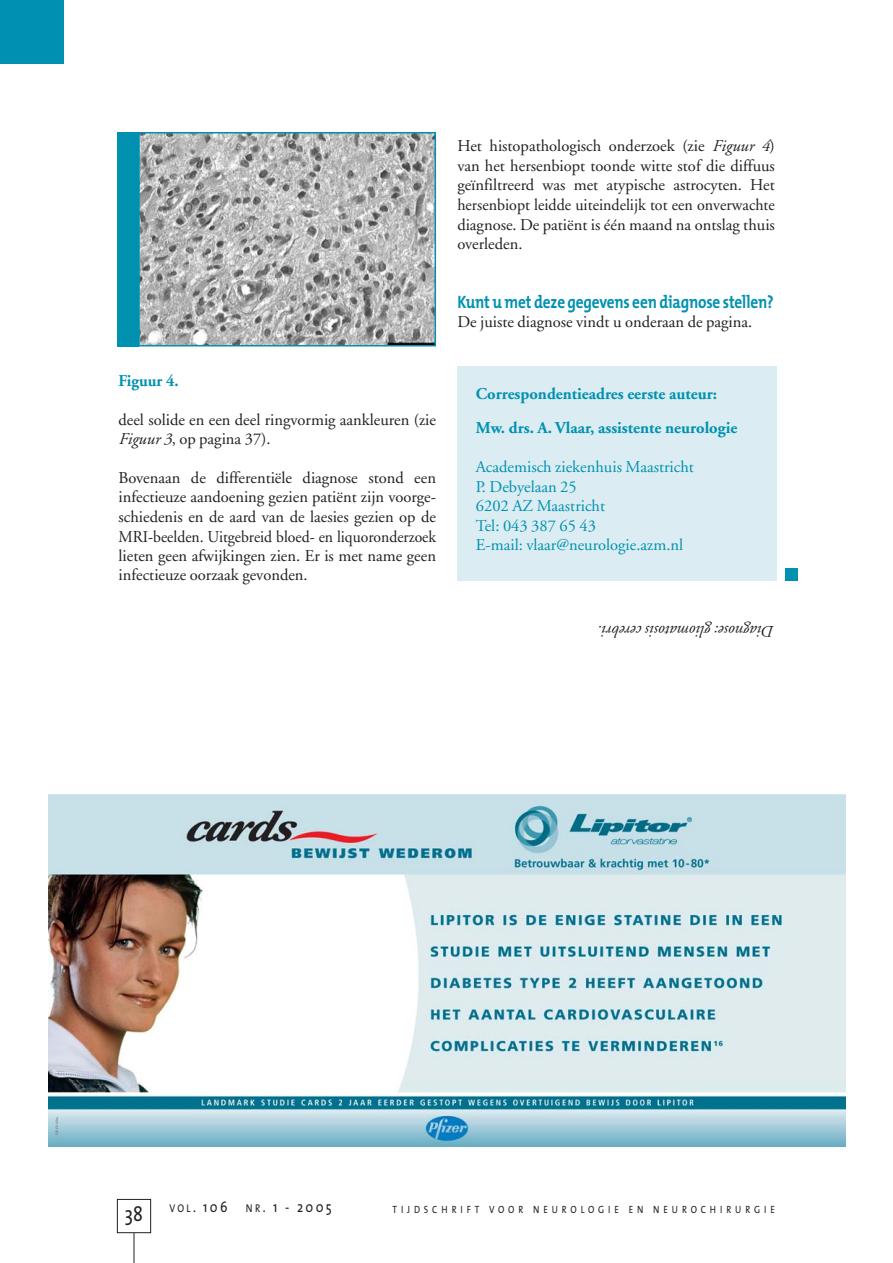
<style>
.page{position:relative;width:893px;height:1263px;background:#fff}
.page>*{position:absolute;margin:0;border:0;box-sizing:border-box;transform-origin:0 0}
.t1{font:21px "The Mix";color:#231f20;scale:.85 1}
.t2{font:700 18px "The Mix";letter-spacing:-.015em;color:#0091b1;scale:.85 1}
.t3{font:16.5px/19.5px "Adobe Garamond";color:#231f20;text-align:justify}
.t4{font:16.5px/19.5px "Adobe Garamond";color:#0091b1}
.t5{font:700 16.5px/34.5px "Adobe Garamond";color:#0091b1}
.t6{font:italic 16.5px "Adobe Garamond";color:#231f20}
.t7{font:15px "The Mix";letter-spacing:.185em;color:#231f20;scale:.85 1}
.t8{font:10.5px "The Mix";letter-spacing:.43em;color:#231f20;scale:.85 1}
.s1{font-style:italic}
.s2{font-size:11.25px}
</style>
<div class="page">
<hr style="left:133px;top:1233px;width:1px;height:30px;background:#231f20">
<div style="left:117px;top:1199px;width:34px;height:34px;border:1px solid #231f20"></div>
<div style="left:0;top:0;width:64px;height:64px;background:#0091b1"></div>
<img style="left:141px;top:135px;width:292px;height:208px">
<div style="left:138px;top:132px;width:298px;height:214px;border:2px solid #0091b1"></div>
<div style="left:117px;top:132px;width:21px;height:214px;background:#0091b1"></div>
<div style="left:784px;top:568px;width:13px;height:12px;background:#0091b1"></div>
<div style="left:457px;top:366px;width:319px;height:214px;background:#dbedf2"></div>
<img style="left:49px;top:794px;width:796px;height:353px">
<p class="t3" style="left:457px;top:138px;width:319px">Het histopathologisch onderzoek (zie <span class="s1">Figuur 4</span>) van het hersenbiopt toonde witte stof die diffuus geïnfiltreerd was met atypische astrocyten. Het hersenbiopt leidde uiteindelijk tot een onverwachte diagnose. De patiënt is één maand na ontslag thuis overleden.</p>
<p class="t5" style="left:118px;top:365px;width:62px">Figuur 4.</p>
<p class="t3" style="left:118px;top:411px;width:319px">deel solide en een deel ringvormig aankleuren (zie<br><span class="s1">Figuur 3</span>, op pagina 37).</p>
<p class="t3" style="left:118px;top:470px;width:319px">Bovenaan de differentiële diagnose stond een infectieuze aandoening gezien patiënt zijn voorge&shy;schiedenis en de aard van de laesies gezien op de MRI-beelden. Uitgebreid bloed- en liquoronderzoek lieten geen afwijkingen zien. Er is met name geen infectieuze oorzaak gevonden.</p>
<p class="t2" style="left:457px;top:295px;width:373px">Kunt u met deze gegevens een diagnose stellen?</p>
<p class="t3" style="left:457px;top:314px;width:296px">De juiste diagnose vindt u onderaan de pagina.</p>
<p class="t5" style="left:476px;top:378px;width:263px">Correspondentieadres eerste auteur:<br>Mw. drs. A. Vlaar, assistente neurologie</p>
<p class="t4" style="left:476px;top:459px;width:220px">Academisch ziekenhuis Maastricht<br>P. Debyelaan 25<br>6202 AZ Maastricht<br>Tel: 043 387 65 43<br>E-mail: vlaar@neurologie.azm.nl</p>
<p class="t6" style="left:774px;top:637px;width:178px;rotate:-180deg">Diagnose: gliomatosis cerebri.</p>
<p class="t1" style="left:125px;top:1207px;width:23px">38</p>
<p class="t7" style="left:169px;top:1201px;width:192px"><span class="s2">VOL</span>. 106 <span class="s2">NR</span>. 1 - 2005</p>
<p class="t8" style="left:392px;top:1205px;width:451px">TIJDSCHRIFT VOOR NEUROLOGIE EN NEUROCHIRURGIE</p>
</div>
